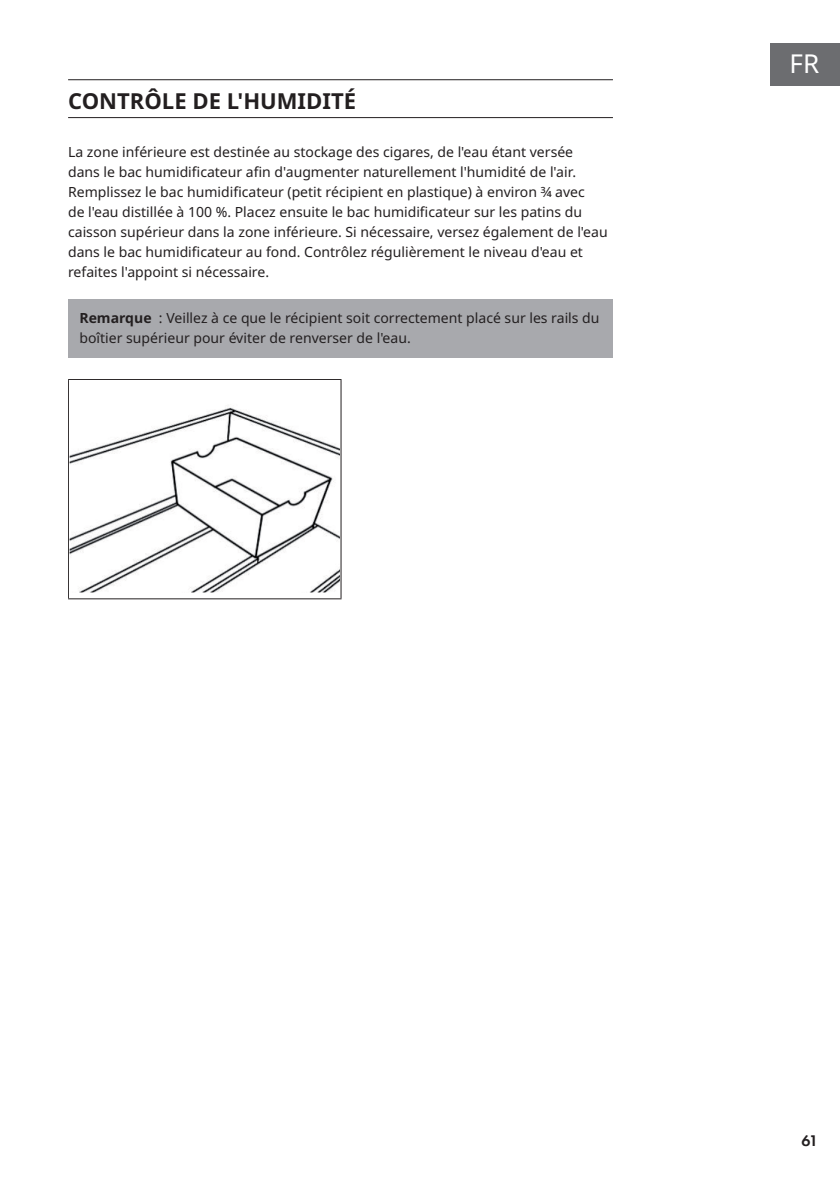
<style>
.page{position:relative;width:840px;height:1191px;background:#fff}
.page>*{position:absolute;margin:0;border:0;box-sizing:border-box;transform-origin:0 0}
.t1{font:26px "Noto Sans";color:#fff}
.t2{font:700 22px "Noto Sans";color:#231f20}
.t3{font:600 16px "Futura PTW08";color:#231f20}
.t4{font:14px/20px "Noto Sans";color:#231f20}
.s1{font-weight:700}
</style>
<div class="page">
<div style="left:770px;top:43px;width:69px;height:42px;background:#6c6d70"></div>
<hr style="left:68px;top:79px;width:544px;height:1px;background:#231f20">
<hr style="left:68px;top:117px;width:544px;height:1px;background:#231f20">
<div style="left:68px;top:299px;width:544px;height:59px;background:#a8a9ad"></div>
<hr style="left:68px;top:379px;width:273px;height:1px;background:#231f20">
<hr style="left:68px;top:380px;width:1px;height:218px;background:#231f20">
<hr style="left:340px;top:380px;width:1px;height:218px;background:#231f20">
<hr style="left:68px;top:598px;width:273px;height:1px;background:#231f20">
<img style="left:70px;top:407px;width:270px;height:186px">
<h2 class="t2" style="left:68px;top:85px;width:289px">CONTRÔLE DE L'HUMIDITÉ</h2>
<p class="t4" style="left:68px;top:142px;width:541px">La zone inférieure est destinée au stockage des cigares, de l'eau étant versée dans le bac humidificateur afin d'augmenter naturellement l'humidité de l'air.<br>Remplissez le bac humidificateur (petit récipient en plastique) à environ ¾ avec<br>de l'eau distillée à 100 %. Placez ensuite le bac humidificateur sur les patins du caisson supérieur dans la zone inférieure. Si nécessaire, versez également de l'eau dans le bac humidificateur au fond. Contrôlez régulièrement le niveau d'eau et refaites l'appoint si nécessaire.</p>
<p class="t4" style="left:79px;top:308px;width:521px"><span class="s1">Remarque</span> : Veillez à ce que le récipient soit correctement placé sur les rails du boîtier supérieur pour éviter de renverser de l'eau.</p>
<h1 class="t1" style="left:789px;top:45px;width:31px">FR</h1>
<p class="t3" style="left:801px;top:1130px;width:18px">61</p>
</div>
